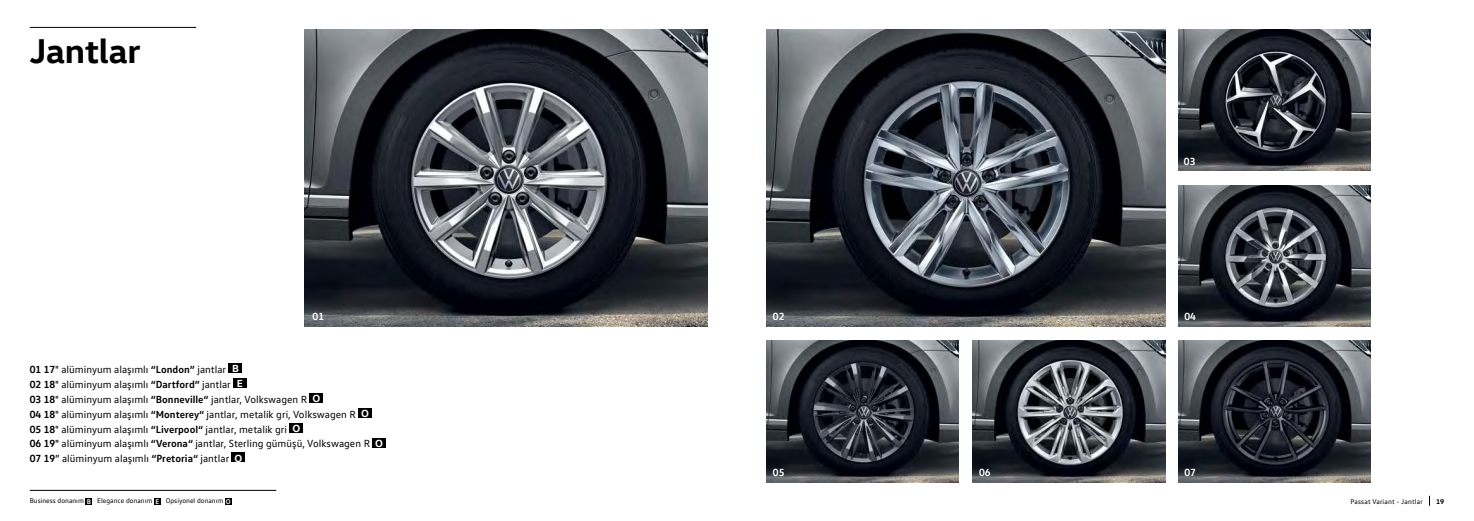
<style>
.page{position:relative;width:1474px;height:521px;background:#fff}
.page>*{position:absolute;margin:0;border:0;box-sizing:border-box;transform-origin:0 0}
.t1{font:700 35px "VW Head";letter-spacing:-.01em;color:#000}
.t2{font:10.5px/14.9px "VW Text";color:#000}
.t3{font:700 10.5px "VW Text";color:#fff}
.t4{font:7px "VW Text";color:#000}
.t5{font:7px "VW Text";letter-spacing:.02em;color:#000}
.t6{font:700 7px "VW Head";color:#000}
.s1{font-weight:700}
.s2{font-family:"VW Head";font-weight:700;color:#fff}
.s3{font-family:"VW Head"}
.s4{font-weight:700;color:#fff}
</style>
<div class="page">
<img style="left:766px;top:30px;width:399px;height:296px">
<img style="left:304px;top:30px;width:403px;height:296px">
<img style="left:1178px;top:30px;width:192px;height:141px">
<img style="left:973px;top:341px;width:192px;height:141px">
<img style="left:766px;top:341px;width:192px;height:141px">
<img style="left:1178px;top:185px;width:192px;height:141px">
<img style="left:1178px;top:341px;width:192px;height:141px">
<div style="left:229px;top:363px;width:13px;height:10px;background:#000"></div>
<div style="left:233px;top:378px;width:14px;height:10px;background:#000"></div>
<div style="left:310px;top:393px;width:13px;height:10px;background:#000"></div>
<div style="left:358px;top:408px;width:14px;height:10px;background:#000"></div>
<div style="left:289px;top:423px;width:14px;height:9px;background:#000"></div>
<div style="left:372px;top:437px;width:14px;height:10px;background:#000"></div>
<div style="left:232px;top:452px;width:13px;height:10px;background:#000"></div>
<svg style="left:86px;top:498px;width:6px;height:6px"></svg>
<div style="left:154px;top:498px;width:7px;height:6px;background:#000"></div>
<svg style="left:225px;top:498px;width:6px;height:6px"></svg>
<hr style="left:30px;top:490px;width:246px;height:1px;background:#000">
<hr style="left:30px;top:27px;width:166px;height:1px;background:#000">
<h1 class="t1" style="left:30px;top:28px;width:113px">Jantlar</h1>
<p class="t3" style="left:313px;top:310px;width:13px">01</p>
<p class="t3" style="left:773px;top:310px;width:13px">02</p>
<p class="t2" style="left:30px;top:362px;width:355px"><span class="s1">01 17</span>" alüminyum alaşımlı <span class="s1">“London”</span> jantlar <span class="s2">B<br></span><span class="s1">02 18</span>" alüminyum alaşımlı <span class="s1">“Dartford”</span> jantlar <span class="s2">E<br></span><span class="s1">03 18</span>" alüminyum alaşımlı <span class="s1">“Bonneville“</span> jantlar, Volkswagen R <span class="s2">O<br></span><span class="s1">04 18</span>" alüminyum alaşımlı <span class="s1">“Monterey“</span> jantlar, metalik gri, Volkswagen R <span class="s2">O </span><span class="s1">05 18</span>" alüminyum alaşımlı <span class="s1">“Liverpool“</span> jantlar, metalik gri <span class="s2">O<br></span><span class="s1">06 19</span><span class="s3">"</span> alüminyum alaşımlı <span class="s1">“Verona“</span> jantlar, Sterling gümüşü, Volkswagen R <span class="s2">O </span><span class="s1">07 19</span><span class="s3">”</span> alüminyum alaşımlı <span class="s1">“Pretoria“</span> jantlar <span class="s2">O</span></p>
<p class="t4" style="left:30px;top:496px;width:202px">Business donanım <span class="s4">B</span> Elegance donanım <span class="s4">E</span> Opsiyonel donanım <span class="s4">O</span></p>
<p class="t3" style="left:773px;top:465px;width:13px">05</p>
<p class="t3" style="left:1183px;top:154px;width:13px">03</p>
<p class="t3" style="left:1184px;top:310px;width:13px">04</p>
<p class="t3" style="left:979px;top:465px;width:13px">06</p>
<p class="t3" style="left:1184px;top:465px;width:13px">07</p>
<p class="t5" style="left:1350px;top:497px;width:74px">Passat Variant - Jantlar</p>
<p class="t6" style="left:1435px;top:496px;width:10px">19</p>
</div>
